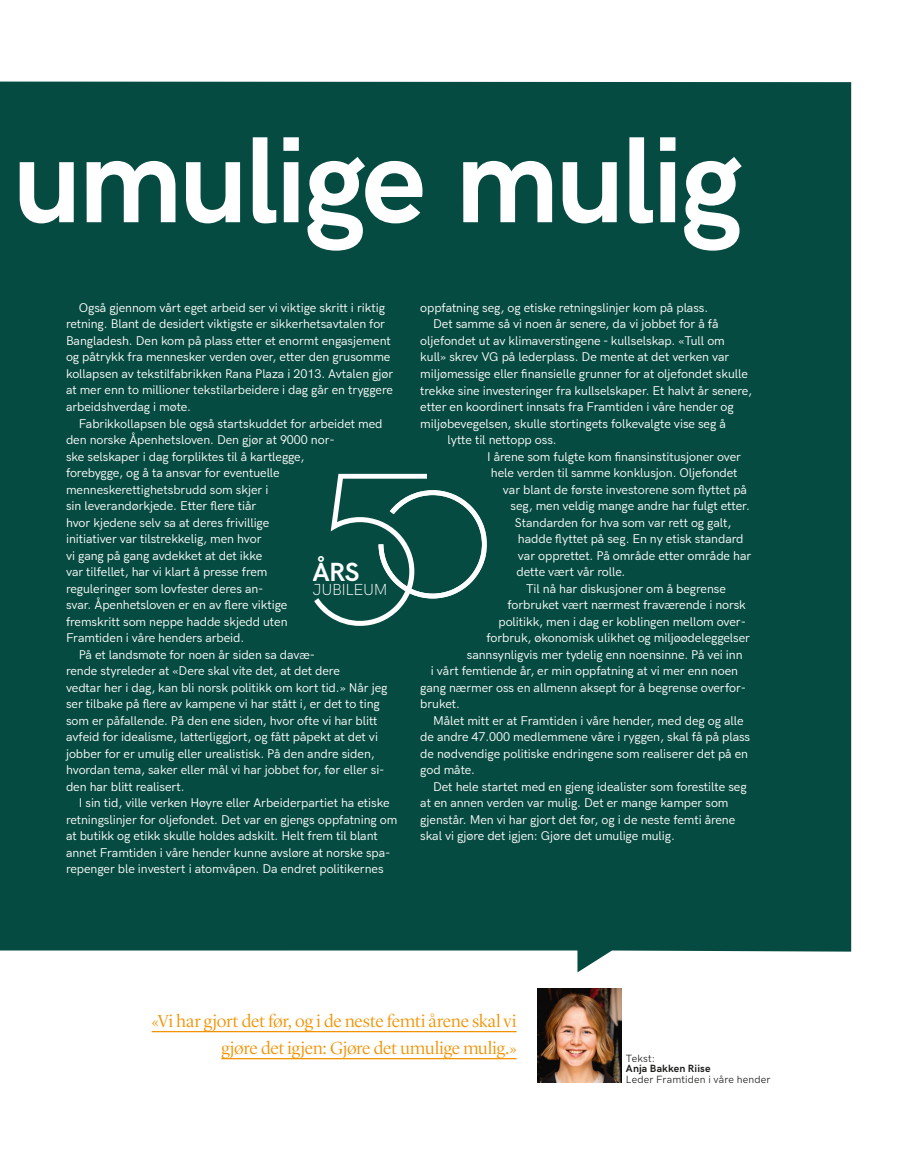
<style>
.page{position:relative;width:915px;height:1170px;background:#fff}
.page>*{position:absolute;margin:0;border:0;box-sizing:border-box;transform-origin:0 0}
.t1{font:700 123px "HK Grotesk Pro";letter-spacing:-.035em;color:#fff}
.t2{font:700 26.4px "HK Grotesk Pro";color:#fff}
.CITAT{font:300 18px/27px "Lyon Display";letter-spacing:-.005em;color:#f39200;text-align:right}
.t3{font:300 16.05px "HK Grotesk Pro";letter-spacing:-.025em;color:#fff}
.HK_BR_IN{font:12.45px/16.5px "HK Grotesk Pro";letter-spacing:-.005em;color:#fff}
.Byline_tekst{font:10.5px "HK Grotesk Pro";letter-spacing:.015em;color:#1d1d1b}
.Byline_navn{font:700 10.5px "HK Grotesk Pro";letter-spacing:.01em;color:#1d1d1b}
</style>
<div class="page">
<div style="left:0;top:82px;width:850px;height:890px;background:#064b41"></div>
<img style="left:537px;top:988px;width:84px;height:94px">
<hr style="left:152px;top:1030px;width:364px;height:2px;background:#f39200">
<hr style="left:221px;top:1057px;width:295px;height:2px;background:#f39200">
<svg style="left:314px;top:473px;width:172px;height:153px;background:#256259"></svg>
<h1 class="t1" style="left:13px;top:88px;width:731px">umulige mulig</h1>
<p class="HK_BR_IN" style="left:66px;top:298px;width:329px;text-indent:13px">Også gjennom vårt eget arbeid ser vi viktige skritt i riktig retning. Blant de desidert viktigste er sikkerhetsavtalen for Bangladesh. Den kom på plass etter et enormt engasjement og påtrykk fra mennesker verden over, etter den grusomme kollapsen av tekstilfabrikken Rana Plaza i 2013. Avtalen gjør at mer enn to millioner tekstilarbeidere i dag går en tryggere arbeidshverdag i møte.</p>
<p class="HK_BR_IN" style="left:66px;top:414px;width:318px;text-indent:13px">Fabrikkollapsen ble også startskuddet for arbeidet med den norske Åpenhetsloven. Den gjør at 9000 nor-<br>ske selskaper i dag forpliktes til å kartlegge,<br>forebygge, og å ta ansvar for eventuelle menneskerettighetsbrudd som skjer i<br>sin leverandørkjede. Etter flere tiår<br>hvor kjedene selv sa at deres frivillige<br>initiativer var tilstrekkelig, men hvor<br>vi gang på gang avdekket at det ikke<br>var tilfellet, har vi klart å presse frem<br>reguleringer som lovfester deres an-<br>svar. Åpenhetsloven er en av flere viktige<br>fremskritt som neppe hadde skjedd uten<br>Framtiden i våre henders arbeid.</p>
<p class="HK_BR_IN" style="left:66px;top:645px;width:323px;text-indent:13px">På et landsmøte for noen år siden sa davæ-<br>rende styreleder at «Dere skal vite det, at det dere<br>vedtar her i dag, kan bli norsk politikk om kort tid.» Når jeg ser tilbake på flere av kampene vi har stått i, er det to ting som er påfallende. På den ene siden, hvor ofte vi har blitt avfeid for idealisme, latterliggjort, og fått påpekt at det vi jobber for er umulig eller urealistisk. På den andre siden, hvordan tema, saker eller mål vi har jobbet for, før eller si&shy;den har blitt realisert.</p>
<p class="HK_BR_IN" style="left:66px;top:793px;width:333px;text-indent:13px">I sin tid, ville verken Høyre eller Arbeiderpartiet ha etiske retningslinjer for oljefondet. Det var en gjengs oppfatning om at butikk og etikk skulle holdes adskilt. Helt frem til blant annet Framtiden i våre hender kunne avsløre at norske spa&shy;repenger ble investert i atomvåpen. Da endret politikernes</p>
<p class="t2" style="left:312px;top:551px;width:48px">ÅRS</p>
<p class="t3" style="left:312px;top:577px;width:76px">JUBILEUM</p>
<p class="HK_BR_IN" style="left:420px;top:298px;width:289px">oppfatning seg, og etiske retningslinjer kom på plass.</p>
<p class="HK_BR_IN" style="left:433px;top:315px;width:287px">Det samme så vi noen år senere, da vi jobbet for å få</p>
<p class="HK_BR_IN" style="left:420px;top:331px;width:306px">oljefondet ut av klimaverstingene - kullselskap. «Tull om</p>
<p class="HK_BR_IN" style="left:420px;top:348px;width:310px">kull» skrev VG på lederplass. De mente at det verken var</p>
<p class="HK_BR_IN" style="left:420px;top:364px;width:329px">miljømessige eller finansielle grunner for at oljefondet skulle</p>
<p class="HK_BR_IN" style="left:420px;top:381px;width:333px">trekke sine investeringer fra kullselskaper. Et halvt år senere,</p>
<p class="HK_BR_IN" style="left:420px;top:397px;width:315px">etter en koordinert innsats fra Framtiden i våre hender og</p>
<p class="HK_BR_IN" style="left:420px;top:414px;width:307px">miljøbevegelsen, skulle stortingets folkevalgte vise seg å</p>
<p class="HK_BR_IN" style="left:447px;top:430px;width:111px">lytte til nettopp oss.</p>
<p class="HK_BR_IN" style="left:487px;top:447px;width:255px">I årene som fulgte kom finansinstitusjoner over</p>
<p class="HK_BR_IN" style="left:490px;top:463px;width:248px">hele verden til samme konklusjon. Oljefondet</p>
<p class="HK_BR_IN" style="left:502px;top:480px;width:245px">var blant de første investorene som flyttet på</p>
<p class="HK_BR_IN" style="left:510px;top:496px;width:241px">seg, men veldig mange andre har fulgt etter.</p>
<p class="HK_BR_IN" style="left:514px;top:513px;width:218px">Standarden for hva som var rett og galt,</p>
<p class="HK_BR_IN" style="left:517px;top:529px;width:227px">hadde flyttet på seg. En ny etisk standard</p>
<p class="HK_BR_IN" style="left:517px;top:546px;width:235px">var opprettet. På område etter område har</p>
<p class="HK_BR_IN" style="left:516px;top:562px;width:110px">dette vært vår rolle.</p>
<p class="HK_BR_IN" style="left:526px;top:579px;width:201px">Til nå har diskusjoner om å begrense</p>
<p class="HK_BR_IN" style="left:507px;top:595px;width:240px">forbruket vært nærmest fraværende i norsk</p>
<p class="HK_BR_IN" style="left:498px;top:612px;width:249px">politikk, men i dag er koblingen mellom over-</p>
<p class="HK_BR_IN" style="left:486px;top:628px;width:265px">forbruk, økonomisk ulikhet og miljøødeleggelser</p>
<p class="HK_BR_IN" style="left:466px;top:645px;width:277px">sannsynligvis mer tydelig enn noensinne. På vei inn</p>
<p class="HK_BR_IN" style="left:430px;top:661px;width:308px">i vårt femtiende år, er min oppfatning at vi mer enn noen</p>
<p class="HK_BR_IN" style="left:420px;top:678px;width:327px">gang nærmer oss en allmenn aksept for å begrense overfor-</p>
<p class="HK_BR_IN" style="left:420px;top:694px;width:41px">bruket.</p>
<p class="HK_BR_IN" style="left:420px;top:711px;width:331px;text-indent:13px">Målet mitt er at Framtiden i våre hender, med deg og alle de andre 47.000 medlemmene våre i ryggen, skal få på plass de nødvendige politiske endringene som realiserer det på en god måte.</p>
<p class="HK_BR_IN" style="left:420px;top:777px;width:328px;text-indent:13px">Det hele startet med en gjeng idealister som forestilte seg at en annen verden var mulig. Det er mange kamper som gjenstår. Men vi har gjort det før, og i de neste femti årene skal vi gjøre det igjen: Gjøre det umulige mulig.</p>
<p class="CITAT" style="left:152px;top:1005px;width:366px">«Vi har gjort det før, og i de neste femti årene skal vi gjøre det igjen: Gjøre det umulige mulig.»</p>
<p class="Byline_tekst" style="left:625px;top:1050px;width:31px">Tekst:</p>
<p class="Byline_navn" style="left:625px;top:1060px;width:86px">Anja Bakken Riise</p>
<p class="Byline_tekst" style="left:625px;top:1071px;width:146px">Leder Framtiden i våre hender</p>
</div>
